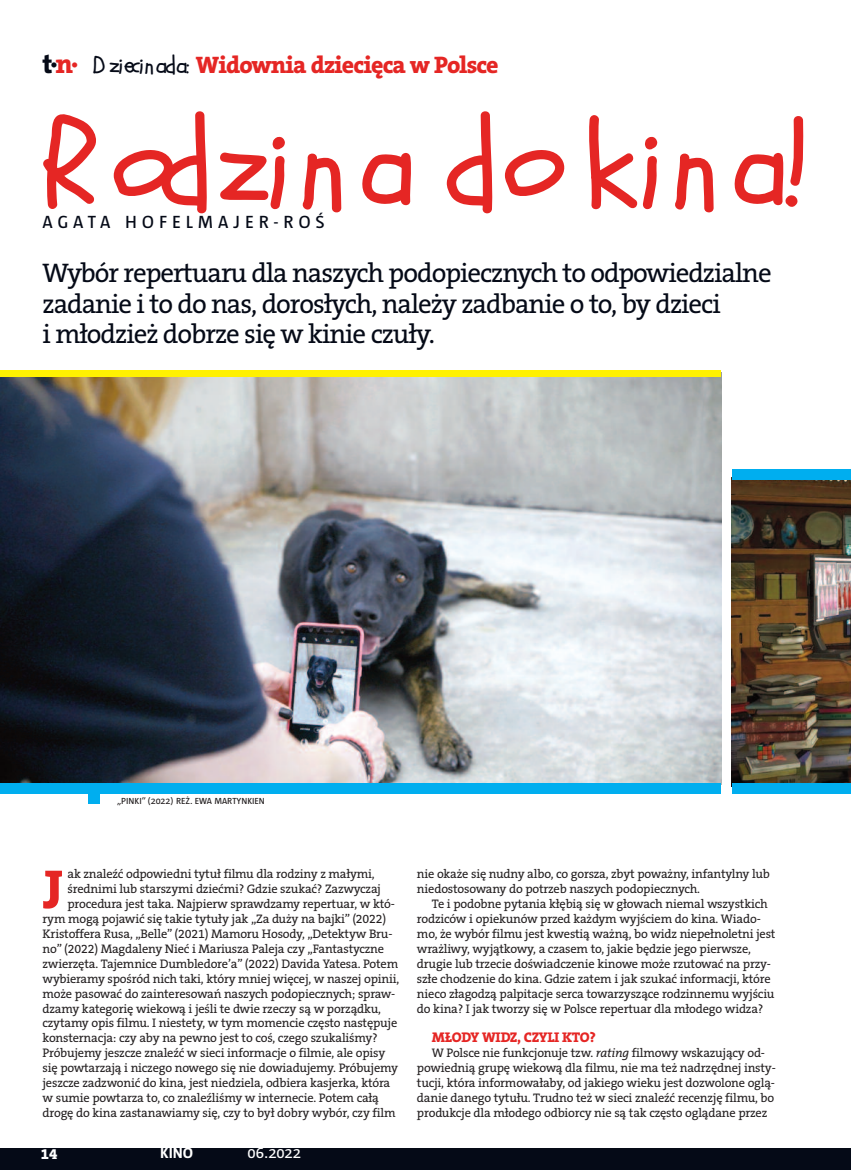
<style>
.page{position:relative;width:851px;height:1170px;background:#fff}
.page>*{position:absolute;margin:0;border:0;box-sizing:border-box;transform-origin:0 0}
.t1{font:120px "Schoolbell Pro";letter-spacing:.055em;color:#e52624}
.t2{font:800 55.35px "The Serif CE";color:#e52624}
.t3{font:27px/30px "The Serif CE";letter-spacing:-.04em;color:#050a17}
.t4{font:800 24px "The Serif CE";letter-spacing:-.04em;color:#e52624}
.t5{font:18px "Tazzer Text East";letter-spacing:.275em;color:#050a17}
.t6{font:15px "Tazzer Text East";letter-spacing:-.005em;color:#fff}
.t7{font:700 15px "Tazzer Text East";color:#fff}
.t8{font:800 15px "The Serif CE";color:#fff}
.t9{font:800 14.1px "The Serif CE";letter-spacing:-.02em;color:#e52624}
.t10{font:12.45px/14.9px "The Serif CE";letter-spacing:-.015em;color:#231f20}
.t11{font:9px "Tazzer Text East";color:#231f20}
.s1{font-size:27px;color:#050a17}
.s2{font-size:27px}
.s3{font-family:"Schoolbell Pro";font-weight:400;color:#050a17}
.s4{font-style:italic}
</style>
<div class="page">
<div style="left:0;top:1148px;width:850px;height:21px;background:#050a17"></div>
<img style="left:0;top:376px;width:720px;height:406px">
<img style="left:731px;top:479px;width:119px;height:303px">
<div style="left:0;top:782px;width:720px;height:11px;background:#00aeef"></div>
<div style="left:88px;top:792px;width:11px;height:11px;background:#00aeef"></div>
<div style="left:731px;top:782px;width:119px;height:11px;background:#00aeef"></div>
<div style="left:731px;top:469px;width:119px;height:10px;background:#00aeef"></div>
<div style="left:0;top:370px;width:720px;height:6px;background:#fff101"></div>
<p class="t4" style="left:42px;top:52px;width:457px"><span class="s1">t·</span><span class="s2">n·</span> <span class="s3">D ziecinada:</span> Widownia dziecięca w Polsce</p>
<p class="t1" style="left:43px;top:116px;width:768px">Rodzina dokina!</p>
<p class="t5" style="left:43px;top:216px;width:283px">AGATA HOFELMAJER-ROŚ</p>
<p class="t3" style="left:43px;top:259px;width:730px">Wybór repertuaru dla naszych podopiecznych to odpowiedzialne zadanie i to do nas, dorosłych, należy zadbanie o to, by dzieci<br>i młodzież dobrze się w kinie czuły.</p>
<p class="t11" style="left:117px;top:797px;width:149px">„PINKI” (2022) REŻ. EWA MARTYNKIEN</p>
<p class="t2" style="left:43px;top:861px;width:22px">J</p>
<p class="t10" style="left:67px;top:867px;width:309px">ak znaleźć odpowiedni tytuł filmu dla rodziny z małymi,</p>
<p class="t10" style="left:67px;top:881px;width:315px">średnimi lub starszymi dziećmi? Gdzie szukać? Zazwyczaj</p>
<p class="t10" style="left:67px;top:896px;width:329px">procedura jest taka. Najpierw sprawdzamy repertuar, w któ-</p>
<p class="t10" style="left:43px;top:911px;width:345px">rym mogą pojawić się takie tytuły jak „Za duży na bajki” (2022)</p>
<p class="t10" style="left:43px;top:926px;width:351px">Kristoffera Rusa, „Belle” (2021) Mamoru Hosody, „Detektyw Bru-</p>
<p class="t10" style="left:43px;top:941px;width:343px">no” (2022) Magdaleny Nieć i Mariusza Paleja czy „Fantastyczne</p>
<p class="t10" style="left:43px;top:956px;width:357px">zwierzęta. Tajemnice Dumbledore’a” (2022) Davida Yatesa. Potem</p>
<p class="t10" style="left:43px;top:971px;width:358px">wybieramy spośród nich taki, który mniej więcej, w naszej opinii,</p>
<p class="t10" style="left:43px;top:986px;width:354px">może pasować do zainteresowań naszych podopiecznych; spraw-</p>
<p class="t10" style="left:43px;top:1001px;width:340px">dzamy kategorię wiekową i jeśli te dwie rzeczy są w porządku,</p>
<p class="t10" style="left:43px;top:1016px;width:356px">czytamy opis filmu. I niestety, w tym momencie często następuje</p>
<p class="t10" style="left:43px;top:1031px;width:337px">konsternacja: czy aby na pewno jest to coś, czego szukaliśmy?</p>
<p class="t10" style="left:43px;top:1045px;width:344px">Próbujemy jeszcze znaleźć w sieci informacje o filmie, ale opisy</p>
<p class="t10" style="left:43px;top:1060px;width:357px">się powtarzają i niczego nowego się nie dowiadujemy. Próbujemy</p>
<p class="t10" style="left:43px;top:1075px;width:349px">jeszcze zadzwonić do kina, jest niedziela, odbiera kasjerka, która</p>
<p class="t10" style="left:43px;top:1090px;width:338px">w sumie powtarza to, co znaleźliśmy w internecie. Potem całą</p>
<p class="t10" style="left:43px;top:1105px;width:354px">drogę do kina zastanawiamy się, czy to był dobry wybór, czy film</p>
<p class="t8" style="left:41px;top:1145px;width:18px">14</p>
<p class="t7" style="left:160px;top:1147px;width:34px">KINO</p>
<p class="t6" style="left:247px;top:1147px;width:55px">06.2022</p>
<p class="t10" style="left:417px;top:867px;width:354px">nie okaże się nudny albo, co gorsza, zbyt poważny, infantylny lub</p>
<p class="t10" style="left:417px;top:881px;width:284px">niedostosowany do potrzeb naszych podopiecznych.</p>
<p class="t10" style="left:432px;top:896px;width:337px">Te i podobne pytania kłębią się w głowach niemal wszystkich</p>
<p class="t10" style="left:417px;top:911px;width:345px">rodziców i opiekunów przed każdym wyjściem do kina. Wiado-</p>
<p class="t10" style="left:417px;top:926px;width:360px">mo, że wybór filmu jest kwestią ważną, bo widz niepełnoletni jest</p>
<p class="t10" style="left:417px;top:941px;width:335px">wrażliwy, wyjątkowy, a czasem to, jakie będzie jego pierwsze,</p>
<p class="t10" style="left:417px;top:956px;width:355px">drugie lub trzecie doświadczenie kinowe może rzutować na przy-</p>
<p class="t10" style="left:417px;top:971px;width:355px">szłe chodzenie do kina. Gdzie zatem i jak szukać informacji, które</p>
<p class="t10" style="left:417px;top:986px;width:359px">nieco złagodzą palpitacje serca towarzyszące rodzinnemu wyjściu</p>
<p class="t10" style="left:417px;top:1001px;width:348px">do kina? I jak tworzy się w Polsce repertuar dla młodego widza?</p>
<p class="t9" style="left:432px;top:1030px;width:165px">MŁODY WIDZ, CZYLI KTO?</p>
<p class="t10" style="left:417px;top:1045px;width:360px;text-indent:15px">W Polsce nie funkcjonuje tzw. <span class="s4">rating</span> filmowy wskazujący od&shy;powiednią grupę wiekową dla filmu, nie ma też nadrzędnej insty&shy;tucji, która informowałaby, od jakiego wieku jest dozwolone oglą&shy;danie danego tytułu. Trudno też w sieci znaleźć recenzję filmu, bo produkcje dla młodego odbiorcy nie są tak często oglądane przez</p>
</div>
